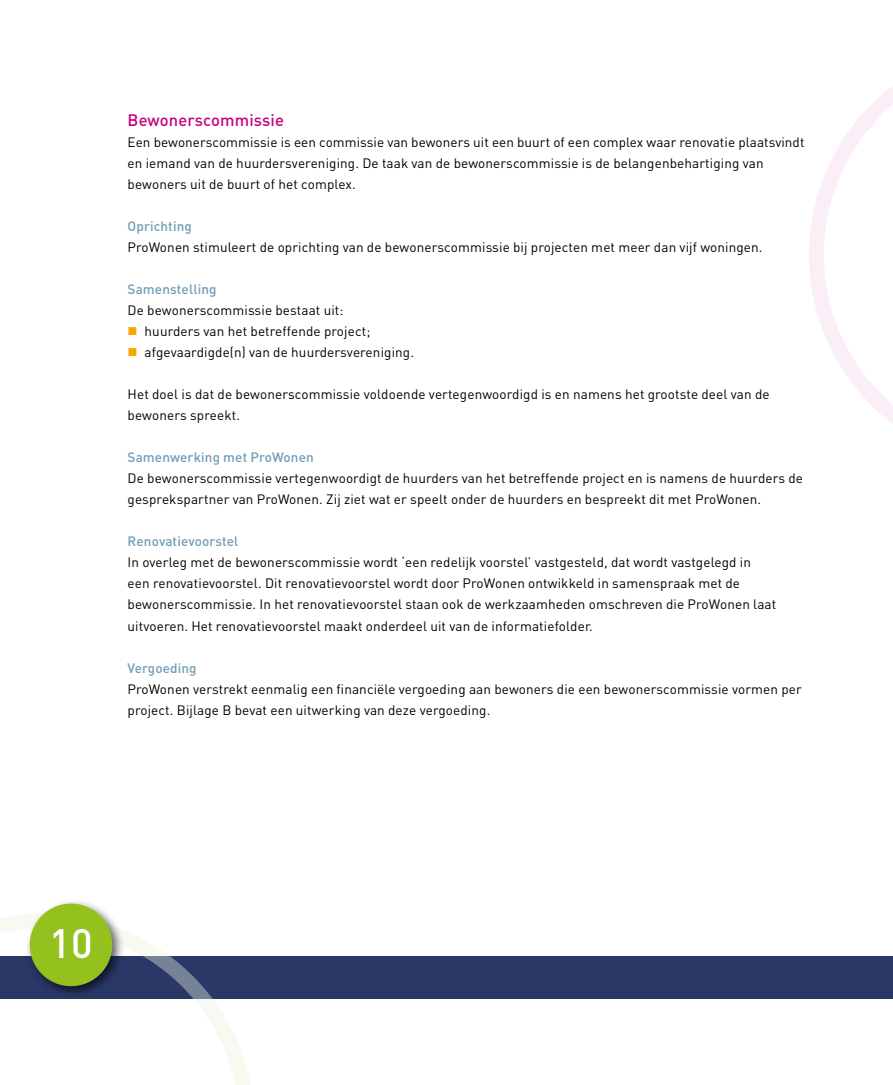
<style>
.page{position:relative;width:893px;height:1085px;background:#fff}
.page>*{position:absolute;margin:0;border:0;box-sizing:border-box;transform-origin:0 0}
.t1{font:500 40.5px "DIN";color:#fff}
.t2{font:500 16.5px "DIN";letter-spacing:.01em;color:#c7017f}
.t3{font:13.5px/21px "DIN";letter-spacing:.01em;color:#000}
.t4{font:500 13.5px "DIN";letter-spacing:.01em;color:#729cb8}
</style>
<div class="page">
<div style="left:0;top:956px;width:893px;height:42px;background:#2a3868"></div>
<svg style="left:0;top:915px;width:255px;height:169px"></svg>
<div style="left:25px;top:898px;width:100px;height:101px;background:#000;opacity:.65"></div>
<div style="left:30px;top:903px;width:82px;height:83px;background:#95c11f;border-radius:50%"></div>
<svg style="left:809px;top:86px;width:84px;height:338px"></svg>
<p class="t2" style="left:128px;top:110px;width:158px">Bewonerscommissie</p>
<p class="t3" style="left:128px;top:131px;width:678px">Een bewonerscommissie is een commissie van bewoners uit een buurt of een complex waar renovatie plaatsvindt en iemand van de huurdersvereniging. De taak van de bewonerscommissie is de belangenbehartiging van bewoners uit de buurt of het complex.</p>
<p class="t4" style="left:128px;top:218px;width:66px">Oprichting</p>
<p class="t3" style="left:128px;top:236px;width:637px">ProWonen stimuleert de oprichting van de bewonerscommissie bij projecten met meer dan vijf woningen.</p>
<p class="t4" style="left:128px;top:281px;width:91px">Samenstelling</p>
<p class="t3" style="left:145px;top:299px;width:271px;text-indent:-17px">De bewonerscommissie bestaat uit:<br>huurders van het betreffende project; afgevaardigde(n) van de huurdersvereniging.</p>
<p class="t3" style="left:128px;top:383px;width:644px">Het doel is dat de bewonerscommissie voldoende vertegenwoordigd is en namens het grootste deel van de bewoners spreekt.</p>
<p class="t4" style="left:128px;top:449px;width:188px">Samenwerking met ProWonen</p>
<p class="t3" style="left:128px;top:467px;width:677px">De bewonerscommissie vertegenwoordigt de huurders van het betreffende project en is namens de huurders de gesprekspartner van ProWonen. Zij ziet wat er speelt onder de huurders en bespreekt dit met ProWonen.</p>
<p class="t4" style="left:128px;top:533px;width:112px">Renovatievoorstel</p>
<p class="t3" style="left:128px;top:551px;width:650px">In overleg met de bewonerscommissie wordt ‘een redelijk voorstel’ vastgesteld, dat wordt vastgelegd in een renovatievoorstel. Dit renovatievoorstel wordt door ProWonen ontwikkeld in samenspraak met de bewonerscommissie. In het renovatievoorstel staan ook de werkzaamheden omschreven die ProWonen laat uitvoeren. Het renovatievoorstel maakt onderdeel uit van de informatiefolder.</p>
<p class="t4" style="left:128px;top:659px;width:71px">Vergoeding</p>
<p class="t3" style="left:128px;top:677px;width:676px">ProWonen verstrekt eenmalig een financiële vergoeding aan bewoners die een bewonerscommissie vormen per project. Bijlage B bevat een uitwerking van deze vergoeding.</p>
<h1 class="t1" style="left:49px;top:916px;width:45px">10</h1>
</div>
